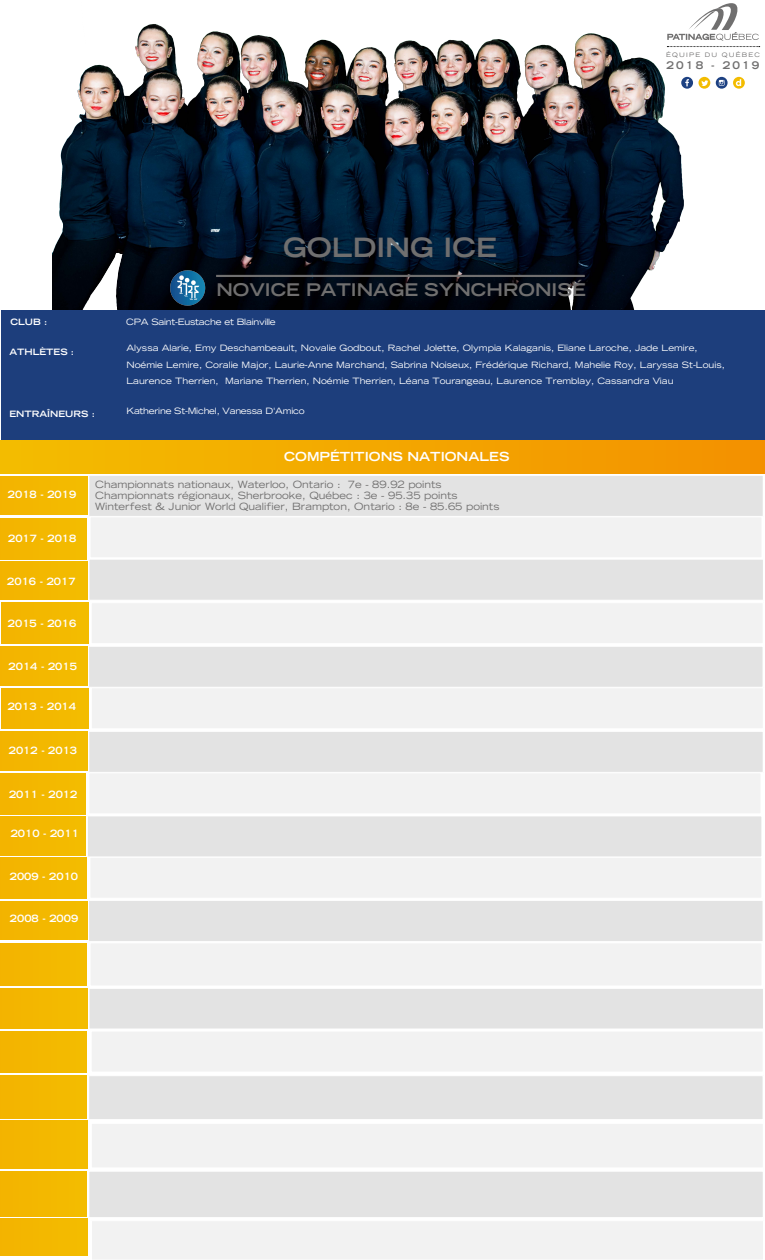
<style>
.page{position:relative;width:765px;height:1260px;background:#fff}
.page>*{position:absolute;margin:0;border:0;box-sizing:border-box;transform-origin:0 0}
.t1{font:700 expanded 26.62px "Trade Gothic LT Std";color:#706f6f}
.t2{font:700 expanded 17.5px "Trade Gothic LT Std";color:#706f6f}
.t3{font:700 expanded 12.5px "Trade Gothic LT Std";color:#fff}
.t4{font:700 expanded 10.5px "Trade Gothic LT Std";letter-spacing:.2em;color:#706f6f}
.t5{font:expanded 10px/10.9px "Trade Gothic LT Std";color:#706f6f}
.t6{font:700 expanded 10px "Trade Gothic LT Std";color:#fff}
.t7{font:expanded 8.75px/16.6px "Trade Gothic LT Std";color:#fff}
.t8{font:expanded 8.75px "Trade Gothic LT Std";letter-spacing:-.025em;color:#fff}
.t9{font:700 expanded 8.75px "Trade Gothic LT Std";color:#fff}
.t10{font:expanded 6.12px "Trade Gothic LT Std";letter-spacing:.2em;color:#706f6f}
</style>
<div class="page">
<img style="left:52px;top:24px;width:633px;height:286px">
<div style="left:87px;top:475px;width:678px;height:42px;background:#e3e3e3;border:1px solid #fff"></div>
<div style="left:89px;top:516px;width:674px;height:42px;background:#f2f2f2"></div>
<div style="left:0;top:476px;width:87px;height:39px;background:#f3b800"></div>
<div style="left:1px;top:310px;width:764px;height:129px;background:#1d3e7c"></div>
<div style="left:0;top:440px;width:765px;height:33px;background:linear-gradient(to right,#f3bd00,#f39100)"></div>
<hr style="left:216px;top:275px;width:369px;height:2px;background:#706f6f">
<svg style="left:0;top:1168px;width:87px;height:26px"></svg>
<svg style="left:667px;top:3px;width:93px;height:44px"></svg>
<svg style="left:681px;top:77px;width:12px;height:12px"></svg>
<svg style="left:685px;top:79px;width:4px;height:7px"></svg>
<div style="left:699px;top:77px;width:11px;height:12px;background:#f3bc00;border-radius:50%"></div>
<svg style="left:701px;top:80px;width:7px;height:6px"></svg>
<svg style="left:716px;top:77px;width:12px;height:12px"></svg>
<svg style="left:719px;top:80px;width:6px;height:6px"></svg>
<svg style="left:733px;top:77px;width:12px;height:12px"></svg>
<svg style="left:736px;top:79px;width:5px;height:7px"></svg>
<img style="left:169px;top:269px;width:38px;height:37px">
<div style="left:0;top:518px;width:87px;height:41px;background:#f3b800"></div>
<div style="left:88px;top:559px;width:677px;height:42px;background:#e3e3e3;border:1px solid #fff"></div>
<div style="left:0;top:561px;width:87px;height:39px;background:#f3b800"></div>
<div style="left:90px;top:602px;width:675px;height:42px;background:#f2f2f2;border:1px solid #fff"></div>
<div style="left:1px;top:603px;width:87px;height:41px;background:#f3b800"></div>
<div style="left:87px;top:646px;width:678px;height:42px;background:#e3e3e3;border:1px solid #fff"></div>
<div style="left:0;top:647px;width:87px;height:38px;background:#f3b800"></div>
<div style="left:90px;top:687px;width:675px;height:42px;background:#f2f2f2"></div>
<div style="left:1px;top:688px;width:87px;height:41px;background:#f3b800"></div>
<div style="left:87px;top:731px;width:678px;height:42px;background:#e3e3e3;border:1px solid #fff"></div>
<div style="left:0;top:732px;width:87px;height:38px;background:#f3b800"></div>
<div style="left:88px;top:772px;width:674px;height:43px;background:#f2f2f2;border:1px solid #fff"></div>
<div style="left:0;top:773px;width:86px;height:41px;background:#f3b800"></div>
<div style="left:86px;top:815px;width:677px;height:43px;background:#e3e3e3;border:1px solid #fff"></div>
<div style="left:0;top:817px;width:86px;height:38px;background:#f3b800"></div>
<div style="left:88px;top:857px;width:675px;height:42px;background:#f2f2f2;border:1px solid #fff"></div>
<div style="left:0;top:858px;width:87px;height:40px;background:#f3b800"></div>
<div style="left:87px;top:900px;width:677px;height:42px;background:#e3e3e3;border:1px solid #fff"></div>
<div style="left:0;top:901px;width:87px;height:39px;background:#f3b800"></div>
<div style="left:89px;top:942px;width:674px;height:45px;background:#f2f2f2;border:1px solid #fff"></div>
<div style="left:0;top:943px;width:87px;height:43px;background:#f3b800"></div>
<div style="left:88px;top:988px;width:677px;height:42px;background:#e3e3e3;border:1px solid #fff"></div>
<div style="left:0;top:988px;width:88px;height:41px;background:#f3b800"></div>
<div style="left:90px;top:1030px;width:675px;height:43px;background:#f2f2f2;border:1px solid #fff"></div>
<div style="left:0;top:1031px;width:87px;height:41px;background:#f3b800"></div>
<div style="left:87px;top:1075px;width:678px;height:45px;background:#e3e3e3;border:1px solid #fff"></div>
<div style="left:0;top:1075px;width:87px;height:44px;background:#f3b800"></div>
<div style="left:90px;top:1123px;width:675px;height:46px;background:#f2f2f2;border:1px solid #fff"></div>
<div style="left:0;top:1121px;width:87px;height:47px;background:#f3b800"></div>
<div style="left:87px;top:1170px;width:678px;height:48px;background:#e3e3e3;border:1px solid #fff"></div>
<div style="left:0;top:1172px;width:86px;height:44px;background:#f3b800"></div>
<div style="left:0;top:1218px;width:87px;height:37px;background:#f3b800"></div>
<div style="left:90px;top:1220px;width:675px;height:40px;background:#f2f2f2;border:1px solid #fff"></div>
<p class="t10" style="left:666px;top:50px;width:95px">ÉQUIPE DU QUÉBEC</p>
<p class="t4" style="left:667px;top:59px;width:94px">2018 - 2019</p>
<p class="t9" style="left:10px;top:316px;width:38px">CLUB :</p>
<p class="t9" style="left:9px;top:346px;width:66px">ATHLÈTES :</p>
<p class="t9" style="left:9px;top:408px;width:87px">ENTRAÎNEURS :</p>
<h1 class="t1" style="left:283px;top:230px;width:215px">GOLDING ICE</h1>
<h2 class="t2" style="left:216px;top:278px;width:371px">NOVICE PATINAGE SYNCHRONISÉ</h2>
<p class="t8" style="left:126px;top:316px;width:151px">CPA Saint-Eustache et Blainville</p>
<p class="t7" style="left:126px;top:339px;width:600px">Alyssa Alarie, Emy Deschambeault, Novalie Godbout, Rachel Jolette, Olympia Kalaganis, Eliane Laroche, Jade Lemire,<br>Noémie Lemire, Coralie Major, Laurie-Anne Marchand, Sabrina Noiseux, Frédérique Richard, Mahelie Roy, Laryssa St-Louis,<br>Laurence Therrien, Mariane Therrien, Noémie Therrien, Léana Tourangeau, Laurence Tremblay, Cassandra Viau</p>
<p class="t8" style="left:126px;top:406px;width:180px">Katherine St-Michel, Vanessa D'Amico</p>
<h3 class="t3" style="left:284px;top:448px;width:227px">COMPÉTITIONS NATIONALES</h3>
<p class="t6" style="left:8px;top:488px;width:70px">2018 - 2019</p>
<p class="t6" style="left:8px;top:532px;width:70px">2017 - 2018</p>
<p class="t6" style="left:7px;top:575px;width:70px">2016 - 2017</p>
<p class="t6" style="left:8px;top:617px;width:70px">2015 - 2016</p>
<p class="t6" style="left:9px;top:660px;width:70px">2014 - 2015</p>
<p class="t6" style="left:8px;top:700px;width:70px">2013 - 2014</p>
<p class="t6" style="left:9px;top:744px;width:70px">2012 - 2013</p>
<p class="t6" style="left:9px;top:788px;width:70px">2011 - 2012</p>
<p class="t6" style="left:11px;top:827px;width:70px">2010 - 2011</p>
<p class="t6" style="left:10px;top:869px;width:70px">2009 - 2010</p>
<p class="t6" style="left:10px;top:912px;width:70px">2008 - 2009</p>
<p class="t5" style="left:95px;top:479px;width:406px">Championnats nationaux, Waterloo, Ontario : 7e - 89.92 points<br>Championnats régionaux, Sherbrooke, Québec : 3e - 95.35 points<br>Winterfest &amp; Junior World Qualifier, Brampton, Ontario : 8e - 85.65 points</p>
</div>
